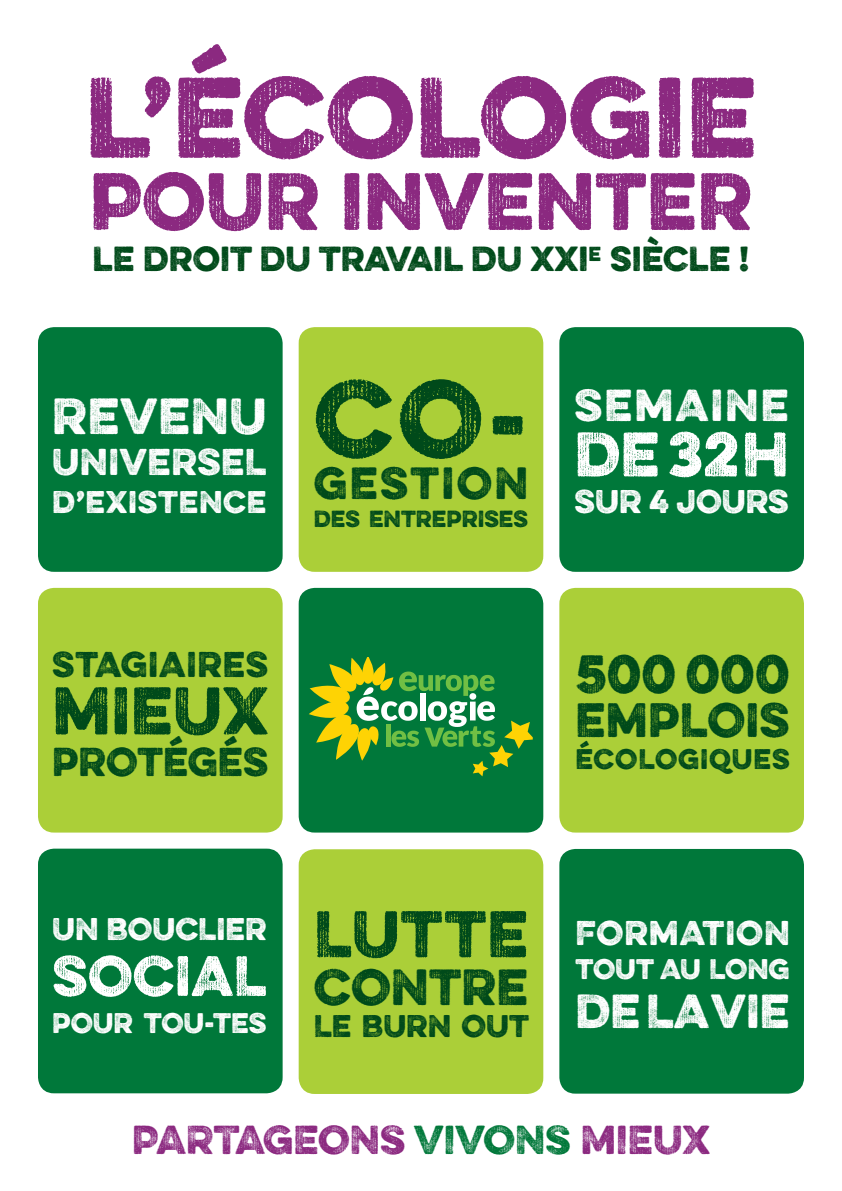
<style>
.page{position:relative;width:842px;height:1191px;background:#fff}
.page>*{position:absolute;margin:0;border:0;box-sizing:border-box;transform-origin:0 0}
.t1{font:700 102.1px "Eveleth";color:#8b2980}
.t2{font:97.5px "Eveleth";color:#004a1a}
.t3{font:700 72.4px "Eveleth";color:#8b2980}
.t4{font:60.2px "Eveleth";letter-spacing:.005em;color:#004a1a}
.t5{font:58.9px "Eveleth";letter-spacing:.015em;color:#004a1a}
.t6{font:56.2px "Eveleth";color:#fff}
.t7{font:50.8px "Eveleth";letter-spacing:.005em;color:#fff}
.t8{font:48.2px "Eveleth";color:#004a1a}
.t9{font:45.5px "Eveleth";letter-spacing:.015em;color:#fff}
.t10{font:45.5px "Eveleth";color:#004a1a}
.t11{font:43.2px "Eveleth";letter-spacing:.005em;color:#004a1a}
.t12{font:42.8px "Eveleth";color:#fff}
.t13{font:40.4px "Eveleth";letter-spacing:.055em;color:#004a1a}
.t14{font:40.1px "Eveleth";letter-spacing:.05em;color:#fff}
.t15{font:300 36.2px "Eveleth";color:#8b2980}
.t16{font:36.1px "Eveleth";color:#004a1a}
.t17{font:33.4px "Eveleth";letter-spacing:.015em;color:#fff}
.t18{font:32.1px "Eveleth";letter-spacing:.02em;color:#004a1a}
.t19{font:700 31.2px "Eveleth";color:#004a1a}
.t20{font:30.8px "Eveleth";letter-spacing:.03em;color:#fff}
.t21{font:29.4px "Eveleth";color:#fff}
.t22{font:28.1px "Eveleth";letter-spacing:.015em;color:#fff}
.t23{font:28.1px "Eveleth";color:#004a1a}
.t24{font:25.4px "Eveleth";color:#fff}
.t25{font:25.4px "Eveleth";letter-spacing:.035em;color:#004a1a}
.t26{font:20.9px "Eveleth";color:#004a1a}
.s1{color:#00783a}
</style>
<div class="page">
<div style="left:559px;top:849px;width:245px;height:244px;background:#00783a;border-radius:16px"></div>
<div style="left:559px;top:588px;width:245px;height:244px;background:#abcf38;border-radius:16px"></div>
<div style="left:559px;top:327px;width:245px;height:245px;background:#00783a;border-radius:16px"></div>
<div style="left:299px;top:327px;width:244px;height:245px;background:#abcf38;border-radius:16px"></div>
<div style="left:299px;top:588px;width:244px;height:244px;background:#00783a;border-radius:16px"></div>
<div style="left:299px;top:849px;width:244px;height:245px;background:#abcf38;border-radius:16px"></div>
<div style="left:38px;top:848px;width:245px;height:245px;background:#00783a;border-radius:16px"></div>
<div style="left:38px;top:588px;width:245px;height:244px;background:#abcf38;border-radius:16px"></div>
<div style="left:38px;top:327px;width:245px;height:245px;background:#00783a;border-radius:16px"></div>
<svg style="left:309px;top:657px;width:224px;height:119px"></svg>
<h1 class="t1" style="left:85px;top:39px;width:674px">L’ÉCOLOGIE</h1>
<h3 class="t3" style="left:89px;top:146px;width:664px">POUR INVENTER</h3>
<p class="t19" style="left:93px;top:235px;width:658px">LE DROIT DU TRAVAIL DU XXI <sup>E</sup> SIÈCLE !</p>
<h3 class="t9" style="left:52px;top:381px;width:216px">REVENU</h3>
<p class="t17" style="left:52px;top:437px;width:216px">UNIVERSEL</p>
<p class="t22" style="left:52px;top:480px;width:216px">D’EXISTENCE</p>
<h2 class="t2" style="left:314px;top:344px;width:216px">CO-</h2>
<p class="t13" style="left:314px;top:452px;width:216px">GESTION</p>
<p class="t26" style="left:314px;top:502px;width:16px">DES</p>
<p class="t26" style="left:369px;top:502px;width:161px">ENTREPRISES</p>
<p class="t14" style="left:574px;top:374px;width:216px">SEMAINE</p>
<h3 class="t6" style="left:574px;top:411px;width:216px">DE 32H</h3>
<p class="t21" style="left:574px;top:478px;width:216px">SUR 4 JOURS</p>
<p class="t18" style="left:52px;top:640px;width:218px">STAGIAIRES</p>
<h3 class="t4" style="left:52px;top:664px;width:218px">MIEUX</h3>
<p class="t16" style="left:52px;top:734px;width:218px">PROTÉGÉS</p>
<h3 class="t8" style="left:575px;top:636px;width:216px">500 000</h3>
<h3 class="t11" style="left:575px;top:687px;width:216px">EMPLOIS</h3>
<p class="t25" style="left:575px;top:739px;width:216px">ÉCOLOGIQUES</p>
<p class="t22" style="left:52px;top:907px;width:216px">UN BOUCLIER</p>
<h3 class="t7" style="left:52px;top:937px;width:216px">SOCIAL</h3>
<p class="t24" style="left:52px;top:1003px;width:216px">POUR TOU-TES</p>
<h3 class="t5" style="left:314px;top:888px;width:216px">LUTTE</h3>
<h3 class="t10" style="left:314px;top:951px;width:216px">CONTRE</h3>
<p class="t23" style="left:314px;top:1004px;width:217px">LE BURN OUT</p>
<p class="t20" style="left:575px;top:908px;width:216px">FORMATION</p>
<p class="t24" style="left:575px;top:950px;width:216px">TOUT AU LONG</p>
<h3 class="t12" style="left:575px;top:978px;width:216px">DE LA VIE</h3>
<p class="t15" style="left:132px;top:1111px;width:579px">PARTAGEONS <span class="s1">VIVONS</span> MIEUX</p>
</div>
